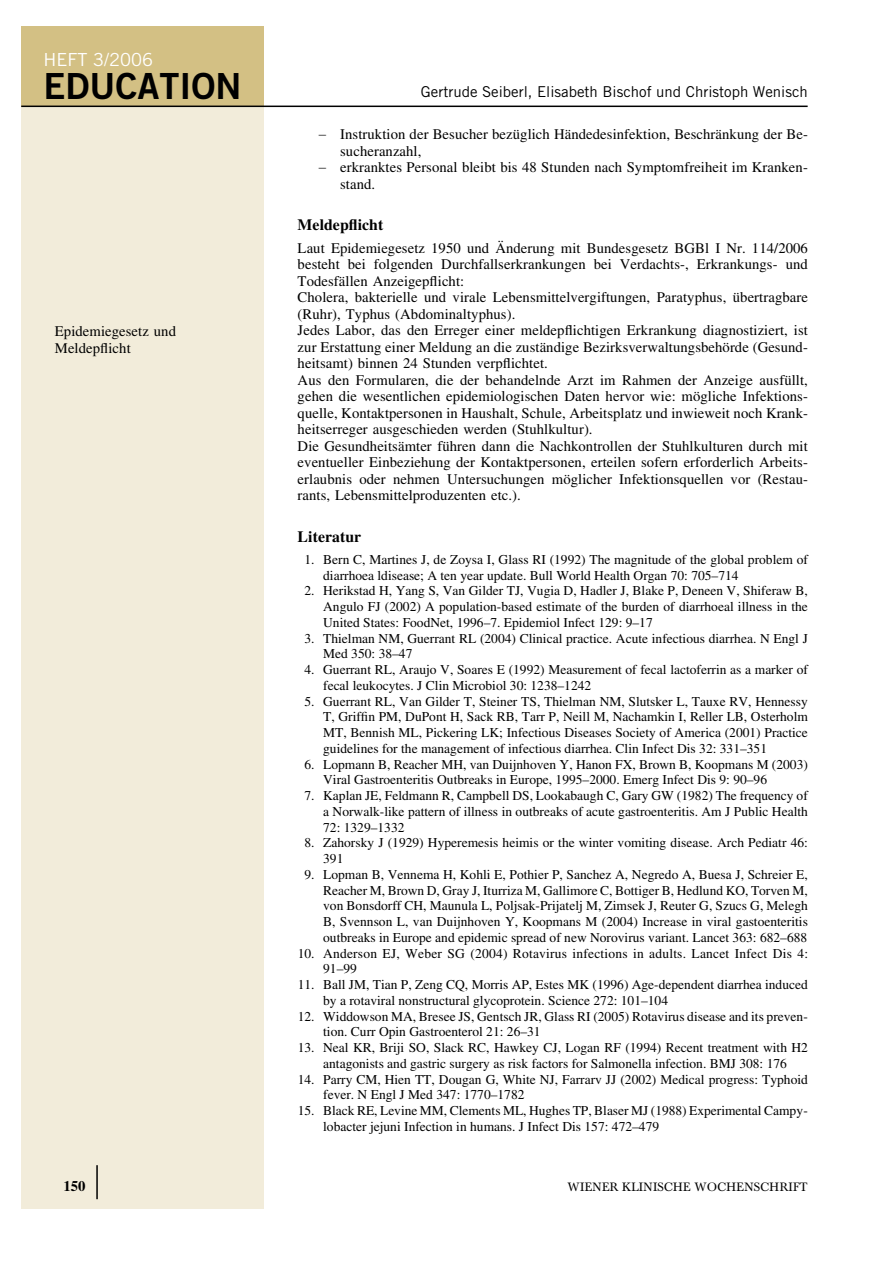
<style>
.page{position:relative;width:893px;height:1263px;background:#fff}
.page>*{position:absolute;margin:0;border:0;box-sizing:border-box;transform-origin:0 0}
.t1{font:36px "Trade Gothic Bold Two";color:#000}
.t2{font:18px "Trade Gothic";color:#fff}
.t3{font:700 15.75px "Times";letter-spacing:.005em;color:#000}
.t4{font:15px "Trade Gothic";color:#000}
.t5{font:14.7px/16.5px "Times";letter-spacing:.005em;color:#000}
.t6{font:700 14.7px "Times";color:#000}
.t7{font:13.5px/15.8px "Times";color:#000}
.t8{font:12px "Bas Reg";color:#000}
.s1{font-family:"Helvetica";font-weight:300}
</style>
<div class="page">
<div style="left:21px;top:99px;width:243px;height:1109px;background:#f2ecda"></div>
<div style="left:21px;top:26px;width:243px;height:81px;background:#d3c084"></div>
<hr style="left:21px;top:106px;width:787px;height:1px;background:#000">
<hr style="left:96px;top:1165px;width:2px;height:34px;background:#000">
<h2 class="t2" style="left:44px;top:48px;width:111px">HEFT 3/2006</h2>
<h1 class="t1" style="left:44px;top:63px;width:199px">EDUCATION</h1>
<p class="t5" style="left:55px;top:323px;width:123px">Epidemiegesetz und<br>Meldepflicht</p>
<p class="t4" style="left:421px;top:83px;width:389px">Gertrude Seiberl, Elisabeth Bischof und Christoph Wenisch</p>
<p class="t5" style="left:340px;top:126px;width:469px;text-indent:-21px"><span class="s1">–</span> Instruktion der Besucher bezüglich Händedesinfektion, Beschränkung der Be&shy;sucheranzahl,</p>
<p class="t5" style="left:340px;top:159px;width:469px;text-indent:-21px"><span class="s1">–</span> erkranktes Personal bleibt bis 48 Stunden nach Symptomfreiheit im Kranken&shy;stand.</p>
<p class="t3" style="left:298px;top:215px;width:87px">Meldepflicht</p>
<p class="t5" style="left:298px;top:240px;width:512px">Laut Epidemiegesetz 1950 und Änderung mit Bundesgesetz BGBl I Nr. 114/2006 besteht bei folgenden Durchfallserkrankungen bei Verdachts-, Erkrankungs- und Todesfällen Anzeigepflicht:<br>Cholera, bakterielle und virale Lebensmittelvergiftungen, Paratyphus, übertragbare (Ruhr), Typhus (Abdominaltyphus).<br>Jedes Labor, das den Erreger einer meldepflichtigen Erkrankung diagnostiziert, ist zur Erstattung einer Meldung an die zuständige Bezirksverwaltungsbehörde (Gesund&shy;heitsamt) binnen 24 Stunden verpflichtet.<br>Aus den Formularen, die der behandelnde Arzt im Rahmen der Anzeige ausfüllt, gehen die wesentlichen epidemiologischen Daten hervor wie: mögliche Infektions&shy;quelle, Kontaktpersonen in Haushalt, Schule, Arbeitsplatz und inwieweit noch Krank&shy;heitserreger ausgeschieden werden (Stuhlkultur).<br>Die Gesundheitsämter führen dann die Nachkontrollen der Stuhlkulturen durch mit eventueller Einbeziehung der Kontaktpersonen, erteilen sofern erforderlich Arbeits&shy;erlaubnis oder nehmen Untersuchungen möglicher Infektionsquellen vor (Restau&shy;rants, Lebensmittelproduzenten etc.).</p>
<p class="t3" style="left:298px;top:527px;width:65px">Literatur</p>
<p class="t7" style="left:323px;top:551px;width:486px;text-indent:-19px">1. Bern C, Martines J, de Zoysa I, Glass RI (1992) The magnitude of the global problem of diarrhoea ldisease; A ten year update. Bull World Health Organ 70: 705–714</p>
<p class="t7" style="left:323px;top:583px;width:486px;text-align:justify;text-indent:-19px">2. Herikstad H, Yang S, Van Gilder TJ, Vugia D, Hadler J, Blake P, Deneen V, Shiferaw B, Angulo FJ (2002) A population-based estimate of the burden of diarrhoeal illness in the United States: FoodNet, 1996–7. Epidemiol Infect 129: 9–17</p>
<p class="t7" style="left:323px;top:630px;width:486px;text-indent:-19px">3. Thielman NM, Guerrant RL (2004) Clinical practice. Acute infectious diarrhea. N Engl J<br>Med 350: 38–47</p>
<p class="t7" style="left:323px;top:662px;width:486px;text-indent:-19px">4. Guerrant RL, Araujo V, Soares E (1992) Measurement of fecal lactoferrin as a marker of fecal leukocytes. J Clin Microbiol 30: 1238–1242</p>
<p class="t7" style="left:323px;top:693px;width:486px;text-align:justify;text-indent:-19px">5. Guerrant RL, Van Gilder T, Steiner TS, Thielman NM, Slutsker L, Tauxe RV, Hennessy T, Griffin PM, DuPont H, Sack RB, Tarr P, Neill M, Nachamkin I, Reller LB, Osterholm MT, Bennish ML, Pickering LK; Infectious Diseases Society of America (2001) Practice guidelines for the management of infectious diarrhea. Clin Infect Dis 32: 331–351</p>
<p class="t7" style="left:323px;top:756px;width:486px;text-indent:-19px">6. Lopmann B, Reacher MH, van Duijnhoven Y, Hanon FX, Brown B, Koopmans M (2003)<br>Viral Gastroenteritis Outbreaks in Europe, 1995–2000. Emerg Infect Dis 9: 90–96</p>
<p class="t7" style="left:323px;top:788px;width:486px;text-align:justify;text-indent:-19px">7. Kaplan JE, Feldmann R, Campbell DS, Lookabaugh C, Gary GW (1982) The frequency of a Norwalk-like pattern of illness in outbreaks of acute gastroenteritis. Am J Public Health 72: 1329–1332</p>
<p class="t7" style="left:323px;top:835px;width:486px;text-indent:-19px">8. Zahorsky J (1929) Hyperemesis heimis or the winter vomiting disease. Arch Pediatr 46:<br>391</p>
<p class="t7" style="left:323px;top:866px;width:486px;text-align:justify;text-indent:-19px">9. Lopman B, Vennema H, Kohli E, Pothier P, Sanchez A, Negredo A, Buesa J, Schreier E, Reacher M, Brown D, Gray J, Iturriza M, Gallimore C, Bottiger B, Hedlund KO, Torven M, von Bonsdorff CH, Maunula L, Poljsak-Prijatelj M, Zimsek J, Reuter G, Szucs G, Melegh B, Svennson L, van Duijnhoven Y, Koopmans M (2004) Increase in viral gastoenteritis outbreaks in Europe and epidemic spread of new Norovirus variant. Lancet 363: 682–688</p>
<p class="t7" style="left:323px;top:945px;width:486px;text-indent:-25px">10. Anderson EJ, Weber SG (2004) Rotavirus infections in adults. Lancet Infect Dis 4:<br>91–99</p>
<p class="t7" style="left:323px;top:977px;width:486px;text-indent:-25px">11. Ball JM, Tian P, Zeng CQ, Morris AP, Estes MK (1996) Age-dependent diarrhea induced by a rotaviral nonstructural glycoprotein. Science 272: 101–104</p>
<p class="t7" style="left:323px;top:1008px;width:486px;text-indent:-25px">12. Widdowson MA, Bresee JS, Gentsch JR, Glass RI (2005) Rotavirus disease and its preven&shy;tion. Curr Opin Gastroenterol 21: 26–31</p>
<p class="t7" style="left:298px;top:1040px;width:512px;text-align:center">13. Neal KR, Briji SO, Slack RC, Hawkey CJ, Logan RF (1994) Recent treatment with H2 antagonists and gastric surgery as risk factors for Salmonella infection. BMJ 308: 176</p>
<p class="t7" style="left:323px;top:1071px;width:486px;text-indent:-25px">14. Parry CM, Hien TT, Dougan G, White NJ, Farrarv JJ (2002) Medical progress: Typhoid fever. N Engl J Med 347: 1770–1782</p>
<p class="t7" style="left:323px;top:1103px;width:486px;text-indent:-25px">15. Black RE, Levine MM, Clements ML, Hughes TP, Blaser MJ (1988) Experimental Campy&shy;lobacter jejuni Infection in humans. J Infect Dis 157: 472–479</p>
<p class="t6" style="left:64px;top:1177px;width:24px">150</p>
<p class="t8" style="left:568px;top:1180px;width:242px">WIENER KLINISCHE WOCHENSCHRIFT</p>
</div>
